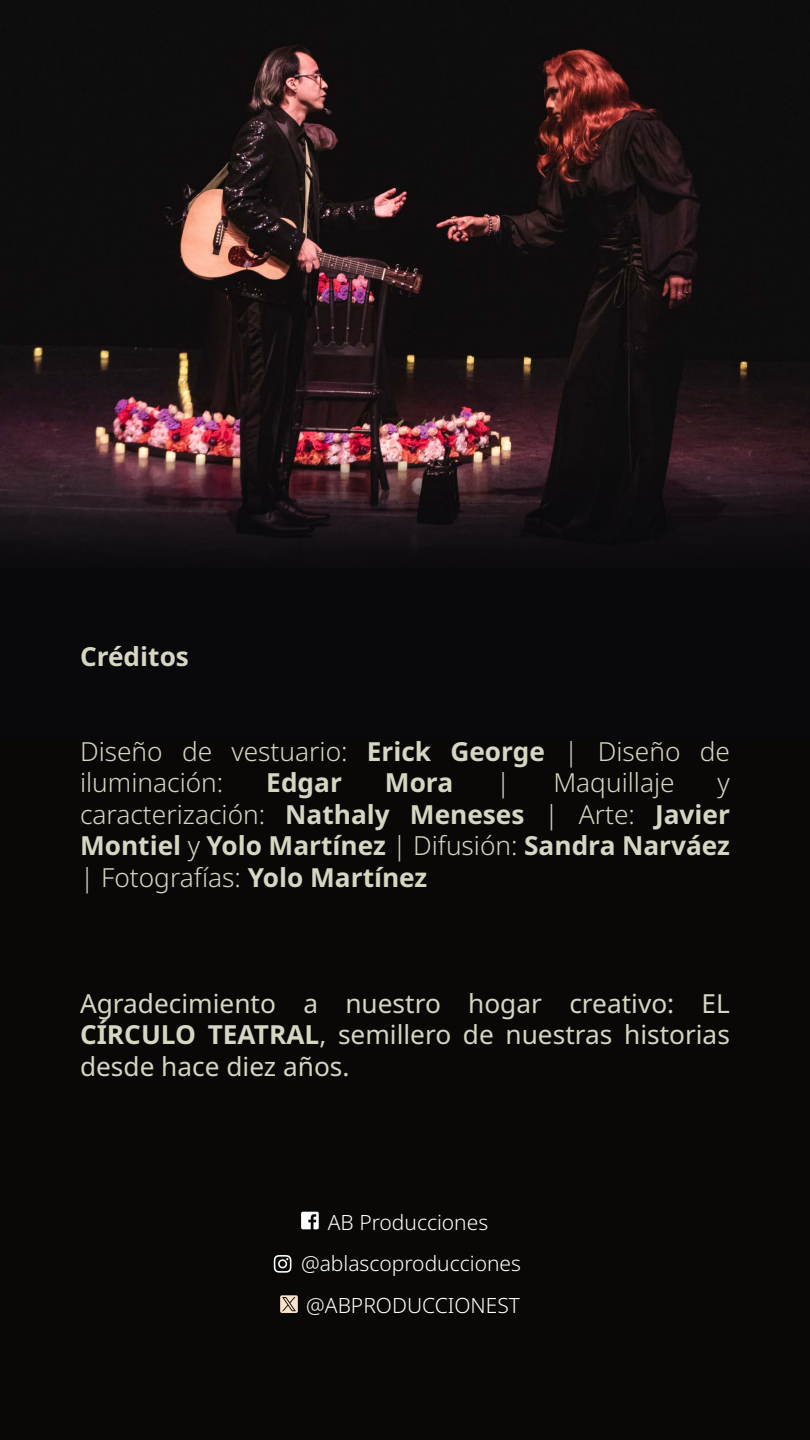
<style>
.page{position:relative;width:810px;height:1440px;background:#0a0807}
.page>*{position:absolute;margin:0;border:0;box-sizing:border-box;transform-origin:0 0}
.t1{font:700 26.25px/31.5px "Noto Sans";color:#d6d6c2;text-align:justify}
.t2{font:26.25px/31.5px "Noto Sans";color:#d6d6c2;text-align:justify}
.t3{font:300 26.25px/31.5px "Noto Sans";color:#d6d6c2}
.t4{font:300 21px/41.5px "Noto Sans";color:#fff;text-align:center}
.s1{font-weight:700}
.s2{font-weight:300}
</style>
<div class="page">
<img style="left:0;top:44px;width:810px;height:411px">
<svg style="left:0;top:455px;width:810px;height:106px"></svg>
<svg style="left:301px;top:1212px;width:18px;height:17px"></svg>
<svg style="left:274px;top:1255px;width:17px;height:18px"></svg>
<svg style="left:280px;top:1295px;width:18px;height:18px"></svg>
<p class="t1" style="left:80px;top:642px;width:110px">Créditos</p>
<p class="t3" style="left:80px;top:736px;width:651px">Diseño de vestuario: <span class="s1">Erick George</span> | Diseño de iluminación:</p>
<p class="t1" style="left:266px;top:768px;width:77px">Edgar</p>
<p class="t1" style="left:385px;top:768px;width:70px">Mora</p>
<p class="t3" style="left:496px;top:768px;width:16px">|</p>
<p class="t3" style="left:553px;top:768px;width:123px">Maquillaje</p>
<p class="t1" style="left:80px;top:768px;width:652px;text-indent:638px"><span class="s2">y caracterización:</span> Nathaly Meneses <span class="s2">| Arte:</span> Javier Montiel <span class="s2">y</span> Yolo Martínez <span class="s2">| Difusión:</span> Sandra Narváez <span class="s2">| Fotografías:</span> Yolo Martínez</p>
<p class="t2" style="left:80px;top:988px;width:651px">Agradecimiento a nuestro hogar creativo: EL <span class="s1">CÍRCULO TEATRAL</span>, semillero de nuestras historias desde hace diez años.</p>
<p class="t4" style="left:301px;top:1202px;width:222px">AB Producciones @ablascoproducciones @ABPRODUCCIONEST</p>
</div>
